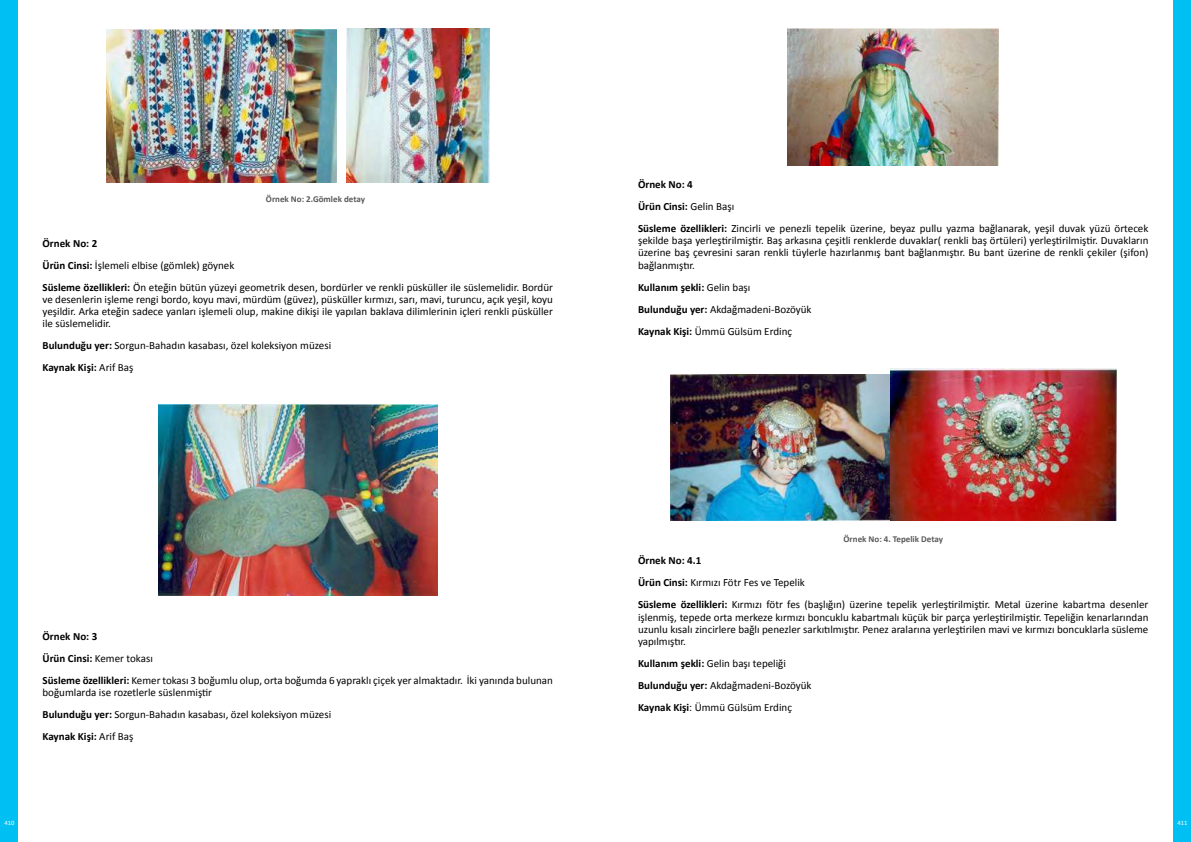
<style>
.page{position:relative;width:1191px;height:842px;background:#fff}
.page>*{position:absolute;margin:0;border:0;box-sizing:border-box;transform-origin:0 0}
.t1{font:11px/22.1px "Calibri";color:#000}
.t2{font:700 9px "Calibri";color:#58595b}
.t3{font:6.6px "Calibri";color:#fff}
.s1{font-weight:700}
</style>
<div class="page">
<div style="left:0;top:0;width:17px;height:842px;background:#00c0f3"></div>
<div style="left:1174px;top:0;width:17px;height:842px;background:#00c0f3"></div>
<img style="left:106px;top:29px;width:230px;height:153px">
<img style="left:346px;top:28px;width:143px;height:154px">
<img style="left:158px;top:404px;width:279px;height:191px">
<img style="left:787px;top:28px;width:211px;height:138px">
<img style="left:670px;top:374px;width:220px;height:146px">
<img style="left:890px;top:368px;width:226px;height:152px">
<p class="t2" style="left:266px;top:193px;width:100px">Örnek No: 2.Gömlek detay</p>
<p class="t1" style="left:43px;top:232px;width:512px"><span class="s1">Örnek No: 2<br>Ürün Cinsi:</span> İşlemeli elbise (gömlek) göynek<br><span class="s1">Süsleme özellikleri:</span> Ön eteğin bütün yüzeyi geometrik desen, bordürler ve renkli püsküller ile süslemelidir. Bordür</p>
<p class="t1" style="left:43px;top:293px;width:512px;line-height:12.1px;text-align:justify">ve desenlerin işleme rengi bordo, koyu mavi, mürdüm (güvez), püsküller kırmızı, sarı, mavi, turuncu, açık yeşil, koyu yeşildir. Arka eteğin sadece yanları işlemeli olup, makine dikişi ile yapılan baklava dilimlerinin içleri renkli püsküller ile süslemelidir.</p>
<p class="t1" style="left:43px;top:334px;width:290px"><span class="s1">Bulunduğu yer:</span> Sorgun-Bahadın kasabası, özel koleksiyon müzesi<br><span class="s1">Kaynak Kişi:</span> Arif Baş</p>
<p class="t1" style="left:43px;top:625px;width:512px"><span class="s1">Örnek No: 3<br>Ürün Cinsi:</span> Kemer tokası<br><span class="s1">Süsleme özellikleri:</span> Kemer tokası 3 boğumlu olup, orta boğumda 6 yapraklı çiçek yer almaktadır. İki yanında bulunan</p>
<p class="t1" style="left:43px;top:681px;width:290px">boğumlarda ise rozetlerle süslenmiştir<br><span class="s1">Bulunduğu yer:</span> Sorgun-Bahadın kasabası, özel koleksiyon müzesi<br><span class="s1">Kaynak Kişi:</span> Arif Baş</p>
<p class="t1" style="left:638px;top:173px;width:512px"><span class="s1">Örnek No: 4<br>Ürün Cinsi:</span> Gelin Başı<br><span class="s1">Süsleme özellikleri:</span> Zincirli ve penezli tepelik üzerine, beyaz pullu yazma bağlanarak, yeşil duvak yüzü örtecek</p>
<p class="t1" style="left:638px;top:234px;width:512px;line-height:12.1px;text-align:justify">şekilde başa yerleştirilmiştir. Baş arkasına çeşitli renklerde duvaklar( renkli baş örtüleri) yerleştirilmiştir. Duvakların üzerine baş çevresini saran renkli tüylerle hazırlanmış bant bağlanmıştır. Bu bant üzerine de renkli çekiler (şifon) bağlanmıştır.</p>
<p class="t1" style="left:638px;top:276px;width:175px"><span class="s1">Kullanım şekli:</span> Gelin başı<br><span class="s1">Bulunduğu yer:</span> Akdağmadeni-Bozöyük<br><span class="s1">Kaynak Kişi:</span> Ümmü Gülsüm Erdinç</p>
<p class="t2" style="left:843px;top:533px;width:101px">Örnek No: 4. Tepelik Detay</p>
<p class="t1" style="left:638px;top:549px;width:512px"><span class="s1">Örnek No: 4.1<br>Ürün Cinsi:</span> Kırmızı Fötr Fes ve Tepelik<br><span class="s1">Süsleme özellikleri:</span> Kırmızı fötr fes (başlığın) üzerine tepelik yerleştirilmiştir. Metal üzerine kabartma desenler</p>
<p class="t1" style="left:638px;top:610px;width:512px;line-height:12.1px;text-align:justify">işlenmiş, tepede orta merkeze kırmızı boncuklu kabartmalı küçük bir parça yerleştirilmiştir. Tepeliğin kenarlarından uzunlu kısalı zincirlere bağlı penezler sarkıtılmıştır. Penez aralarına yerleştirilen mavi ve kırmızı boncuklarla süsleme yapılmıştır.</p>
<p class="t1" style="left:638px;top:652px;width:175px"><span class="s1">Kullanım şekli:</span> Gelin başı tepeliği<br><span class="s1">Bulunduğu yer:</span> Akdağmadeni-Bozöyük<br><span class="s1">Kaynak Kişi</span>: Ümmü Gülsüm Erdinç</p>
<p class="t3" style="left:4px;top:818px;width:11px">410</p>
<p class="t3" style="left:1177px;top:818px;width:11px">411</p>
</div>
